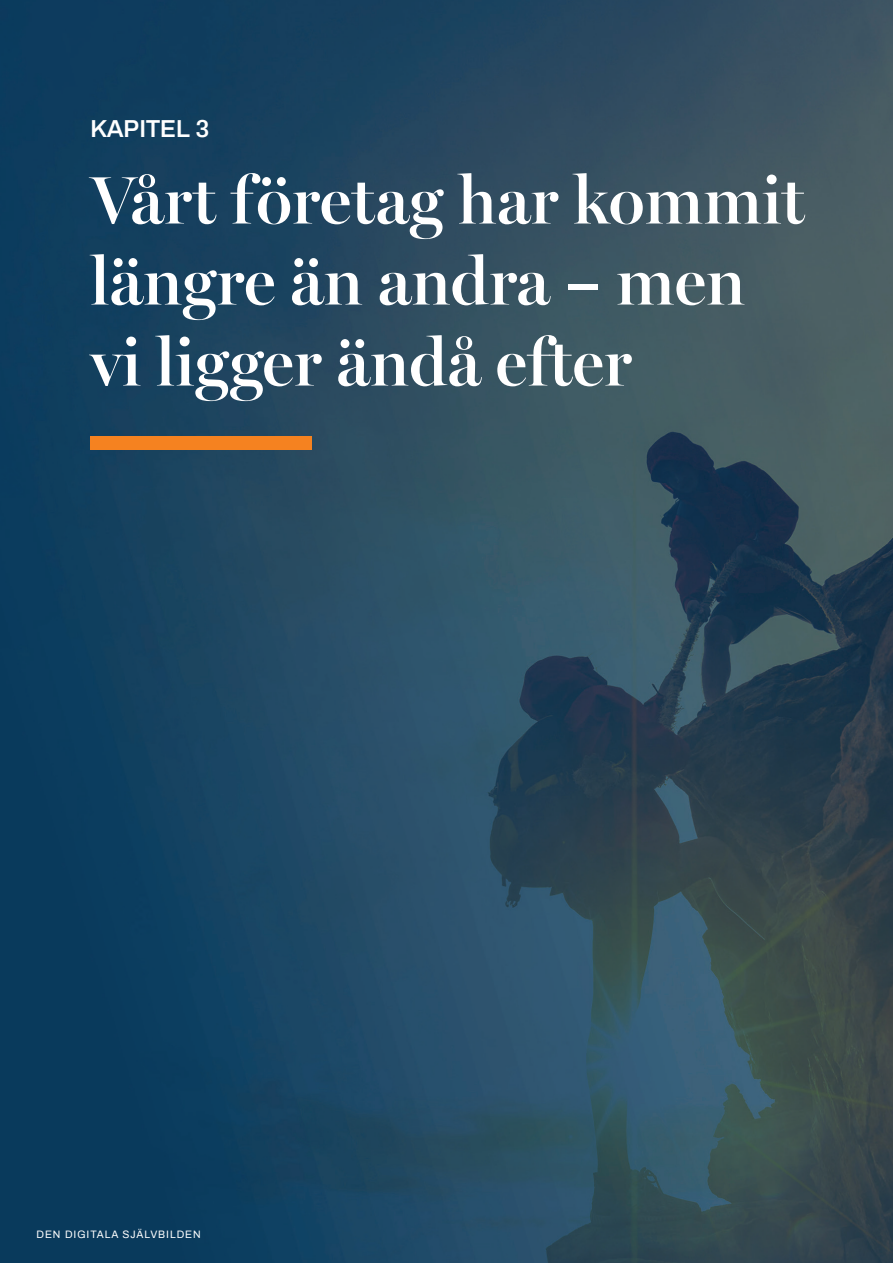
<style>
.page{position:relative;width:893px;height:1263px;background:#fff}
.page>*{position:absolute;margin:0;border:0;box-sizing:border-box;transform-origin:0 0}
.t1{font:600 67.5px/81px "Miller Banner";color:#fff}
.t2{font:600 24px "Archivo";letter-spacing:-.01em;color:#fff}
.t3{font:10.5px "Archivo";letter-spacing:.085em;color:#fff}
</style>
<div class="page">
<img style="left:0;top:0;width:893px;height:1263px">
<div style="left:90px;top:437px;width:222px;height:13px;background:#f58220"></div>
<p class="t2" style="left:90px;top:112px;width:120px">KAPITEL 3</p>
<p class="t1" style="left:90px;top:155px;width:716px">Vårt företag har kommit längre än andra – men vi ligger ändå efter</p>
<p class="t3" style="left:37px;top:1227px;width:166px">DEN DIGITALA SJÄLVBILDEN</p>
</div>
